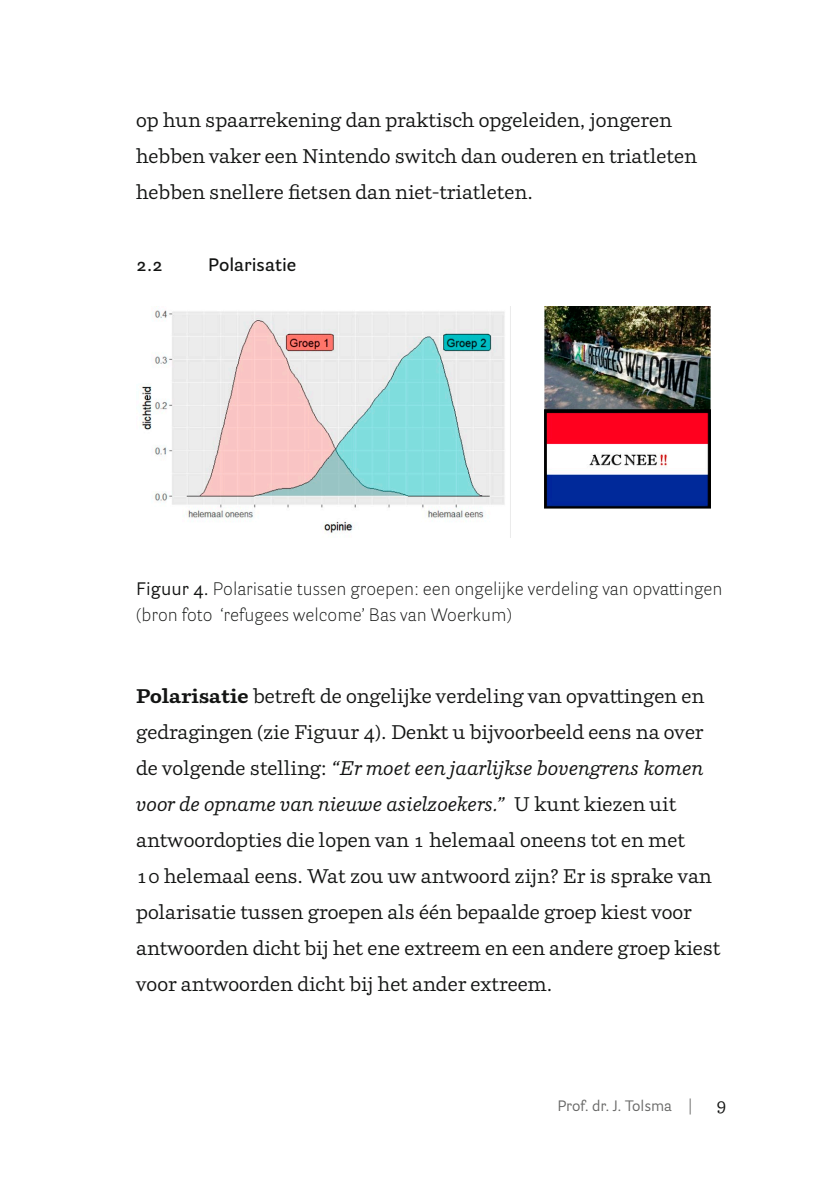
<style>
.page{position:relative;width:840px;height:1191px;background:#fff}
.page>*{position:absolute;margin:0;border:0;box-sizing:border-box;transform-origin:0 0}
.Alinea{font:19.6px/36px "Parry";color:#131413}
.Bijschrift{font:300 18px/26px "Parry Grotesque";color:#131413}
.Kop2{font:600 18px "Parry Grotesque";color:#131413}
.t1{font:17px "Parry";color:#131413}
.t2{font:15px "Parry Grotesque";color:#686867}
.s1{font-weight:400}
.s2{font-weight:700}
.s3{font-style:italic}
.s4{font-size:16px}
</style>
<div class="page">
<img style="left:141px;top:307px;width:569px;height:231px">
<p class="Alinea" style="left:136px;top:102px;width:562px">op hun spaarrekening dan praktisch opgeleiden, jongeren hebben vaker een Nintendo switch dan ouderen en triatleten hebben snellere fietsen dan niet-triatleten.</p>
<p class="Kop2" style="left:136px;top:252px;width:28px">2.2</p>
<p class="Kop2" style="left:208px;top:252px;width:90px">Polarisatie</p>
<p class="Bijschrift" style="left:136px;top:575px;width:587px"><span class="s1">Figuur 4.</span> Polarisatie tussen groepen: een ongelijke verdeling van opvattingen (bron foto ‘refugees welcome’ Bas van Woerkum)</p>
<p class="Alinea" style="left:136px;top:678px;width:585px"><span class="s2">Polarisatie</span> betreft de ongelijke verdeling van opvattingen en gedragingen (zie Figuur 4). Denkt u bijvoorbeeld eens na over de volgende stelling: <span class="s3">“Er moet een jaarlijkse bovengrens komen voor de opname van nieuwe asielzoekers.”</span> U kunt kiezen uit antwoordopties die lopen van 1 helemaal oneens tot en met<br>10 helemaal eens. Wat zou uw antwoord zijn? Er is sprake van polarisatie tussen groepen als één bepaalde groep kiest voor antwoorden dicht bij het ene extreem en een andere groep kiest voor antwoorden dicht bij het ander extreem.</p>
<p class="t2" style="left:557px;top:1095px;width:136px">Prof. dr. J. Tolsma <span class="s4">|</span></p>
<p class="t1" style="left:716px;top:1092px;width:11px">9</p>
</div>
